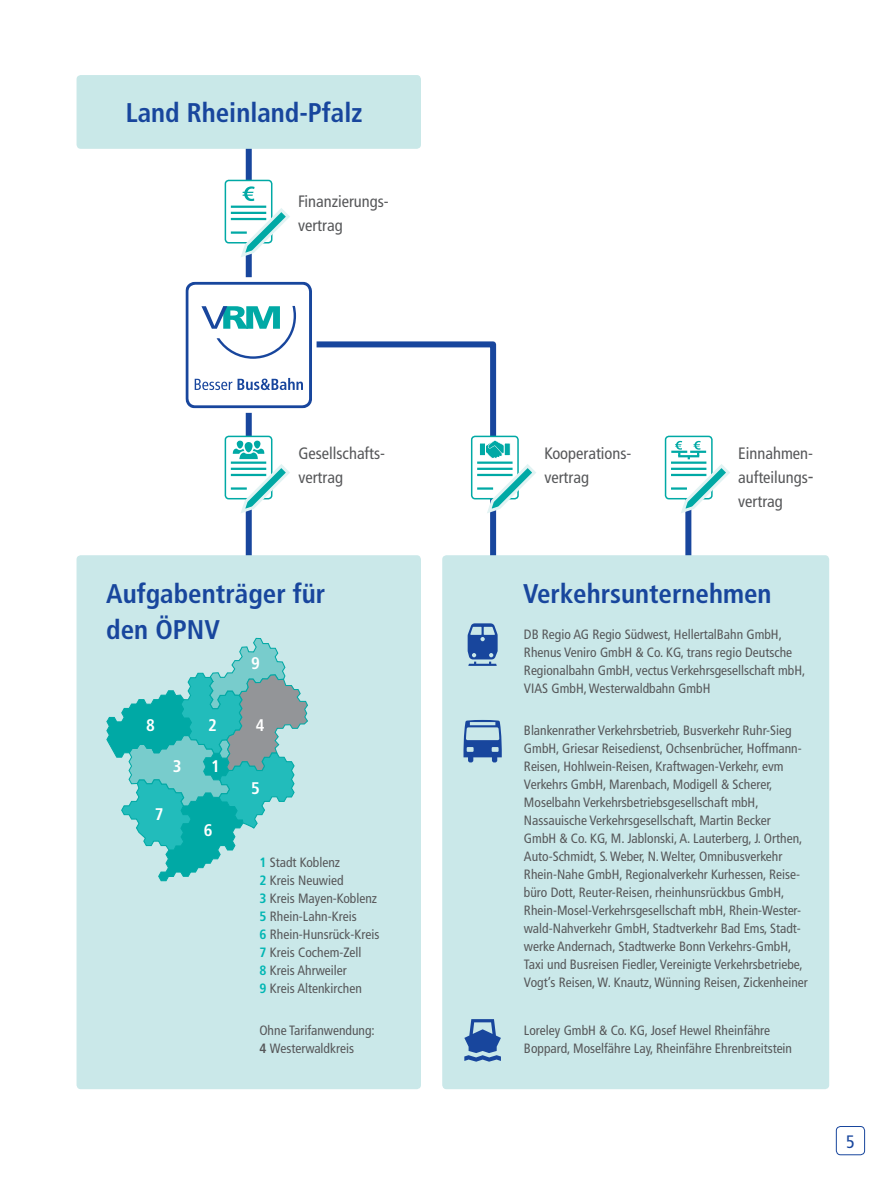
<style>
.page{position:relative;width:893px;height:1191px;background:#fff}
.page>*{position:absolute;margin:0;border:0;box-sizing:border-box;transform-origin:0 0}
.t1{font:700 condensed 27px/36px "Frutiger";color:#18469d}
.t2{font:condensed 18px "Frutiger";color:#18469d}
.t3{font:700 condensed 16.8px "Frutiger";color:#fff}
.t4{font:condensed 16.5px/24px "Frutiger";color:#57585a}
.t5{font:condensed 13.5px/18px "Frutiger";color:#57585a}
.s1{font-weight:700;color:#00b6b3}
.s2{font-weight:700}
</style>
<div class="page">
<div style="left:836px;top:1126px;width:29px;height:29px;border:1px solid #18469d;border-radius:4px"></div>
<div style="left:246px;top:141px;width:6px;height:426px;background:#18469d"></div>
<div style="left:685px;top:487px;width:6px;height:120px;background:#18469d"></div>
<svg style="left:271px;top:341px;width:226px;height:214px"></svg>
<div style="left:77px;top:555px;width:344px;height:534px;background:#cae8e9;border-radius:4px"></div>
<div style="left:442px;top:555px;width:387px;height:534px;background:#cae8e9;border-radius:4px"></div>
<div style="left:77px;top:75px;width:344px;height:74px;background:#c9e8e8;border-radius:4px"></div>
<svg style="left:468px;top:623px;width:30px;height:43px"></svg>
<svg style="left:463px;top:720px;width:39px;height:42px"></svg>
<svg style="left:464px;top:1019px;width:37px;height:42px"></svg>
<div style="left:472px;top:436px;width:46px;height:63px;background:#fff;border-radius:4px"></div>
<div style="left:471px;top:435px;width:48px;height:64px;border:2px solid #00a9a5;border-radius:4px"></div>
<svg style="left:477px;top:440px;width:59px;height:76px"></svg>
<div style="left:479px;top:443px;width:7px;height:13px;background:#00a9a5;border:1px solid #fff"></div>
<div style="left:504px;top:443px;width:7px;height:13px;background:#00a9a5;border:1px solid #fff"></div>
<svg style="left:106px;top:637px;width:202px;height:244px"></svg>
<div style="left:665px;top:435px;width:48px;height:64px;border:2px solid #00a9a5;border-radius:4px"></div>
<svg style="left:671px;top:441px;width:59px;height:75px"></svg>
<div style="left:225px;top:436px;width:47px;height:63px;background:#fff;border-radius:4px"></div>
<div style="left:225px;top:435px;width:47px;height:64px;border:2px solid #00a9a5;border-radius:4px"></div>
<svg style="left:231px;top:440px;width:61px;height:76px"></svg>
<div style="left:225px;top:180px;width:47px;height:63px;background:#fff;border-radius:4px"></div>
<div style="left:225px;top:180px;width:47px;height:63px;border:2px solid #00a9a5;border-radius:4px"></div>
<hr style="left:231px;top:206px;width:35px;height:2px;background:#00a9a5">
<hr style="left:231px;top:212px;width:35px;height:2px;background:#00a9a5">
<hr style="left:231px;top:218px;width:35px;height:2px;background:#00a9a5">
<hr style="left:231px;top:231px;width:16px;height:3px;background:#00a9a5">
<svg style="left:238px;top:186px;width:52px;height:74px"></svg>
<svg style="left:185px;top:275px;width:134px;height:140px"></svg>
<h1 class="t1" style="left:126px;top:95px;width:238px">Land Rheinland-Pfalz</h1>
<p class="t4" style="left:298px;top:189px;width:92px">Finanzierungs&shy;vertrag</p>
<p class="t4" style="left:298px;top:441px;width:88px">Gesellschafts&shy;vertrag</p>
<h1 class="t1" style="left:106px;top:576px;width:221px">Aufgabenträger für den ÖPNV</h1>
<p class="t3" style="left:146px;top:715px;width:10px">8</p>
<p class="t3" style="left:173px;top:756px;width:10px">3</p>
<p class="t3" style="left:155px;top:804px;width:10px">7</p>
<p class="t3" style="left:251px;top:653px;width:10px">9</p>
<p class="t3" style="left:208px;top:715px;width:10px">2</p>
<p class="t3" style="left:256px;top:715px;width:10px">4</p>
<p class="t3" style="left:211px;top:756px;width:10px">1</p>
<p class="t3" style="left:204px;top:820px;width:10px">6</p>
<p class="t3" style="left:251px;top:778px;width:10px">5</p>
<p class="t5" style="left:259px;top:853px;width:122px"><span class="s1">1</span> Stadt Koblenz<br><span class="s1">2</span> Kreis Neuwied<br><span class="s1">3</span> Kreis Mayen-Koblenz<br><span class="s1">5</span> Rhein-Lahn-Kreis<br><span class="s1">6</span> Rhein-Hunsrück-Kreis<br><span class="s1">7</span> Kreis Cochem-Zell<br><span class="s1">8</span> Kreis Ahrweiler<br><span class="s1">9</span> Kreis Altenkirchen</p>
<p class="t5" style="left:259px;top:1021px;width:117px">Ohne Tarifanwendung:<br><span class="s2">4</span> Westerwaldkreis</p>
<p class="t4" style="left:544px;top:441px;width:89px">Kooperations&shy;vertrag</p>
<p class="t4" style="left:738px;top:441px;width:75px;text-align:justify">Einnahmen&shy;aufteilungs&shy;vertrag</p>
<h1 class="t1" style="left:523px;top:576px;width:250px">Verkehrsunternehmen</h1>
<p class="t5" style="left:524px;top:625px;width:283px">DB Regio AG Regio Südwest, HellertalBahn GmbH, Rhenus Veniro GmbH &amp; Co. KG, trans regio Deutsche Regionalbahn GmbH, vectus Verkehrsgesellschaft mbH, VIAS GmbH, Westerwaldbahn GmbH</p>
<p class="t5" style="left:524px;top:721px;width:285px">Blankenrather Verkehrsbetrieb, Busverkehr Ruhr-Sieg GmbH, Griesar Reisedienst, Ochsenbrücher, Hoffmann-Reisen, Hohlwein-Reisen, Kraftwagen-Verkehr, evm Verkehrs GmbH, Marenbach, Modigell &amp; Scherer, Moselbahn Verkehrsbetriebsgesellschaft mbH, Nassauische Verkehrsgesellschaft, Martin Becker<br>GmbH &amp; Co. KG, M. Jablonski, A. Lauterberg, J. Orthen, Auto-Schmidt, S. Weber, N. Welter, Omnibusverkehr Rhein-Nahe GmbH, Regionalverkehr Kurhessen, Reise&shy;büro Dott, Reuter-Reisen, rheinhunsrückbus GmbH, Rhein-Mosel-Verkehrsgesellschaft mbH, Rhein-Wester&shy;wald-Nahverkehr GmbH, Stadtverkehr Bad Ems, Stadt&shy;werke Andernach, Stadtwerke Bonn Verkehrs-GmbH, Taxi und Busreisen Fiedler, Vereinigte Verkehrsbetriebe, Vogt’s Reisen, W. Knautz, Wünning Reisen, Zickenheiner</p>
<p class="t5" style="left:524px;top:1021px;width:270px">Loreley GmbH &amp; Co. KG, Josef Hewel Rheinfähre<br>Boppard, Moselfähre Lay, Rheinfähre Ehrenbreitstein</p>
<h2 class="t2" style="left:846px;top:1130px;width:10px">5</h2>
</div>
